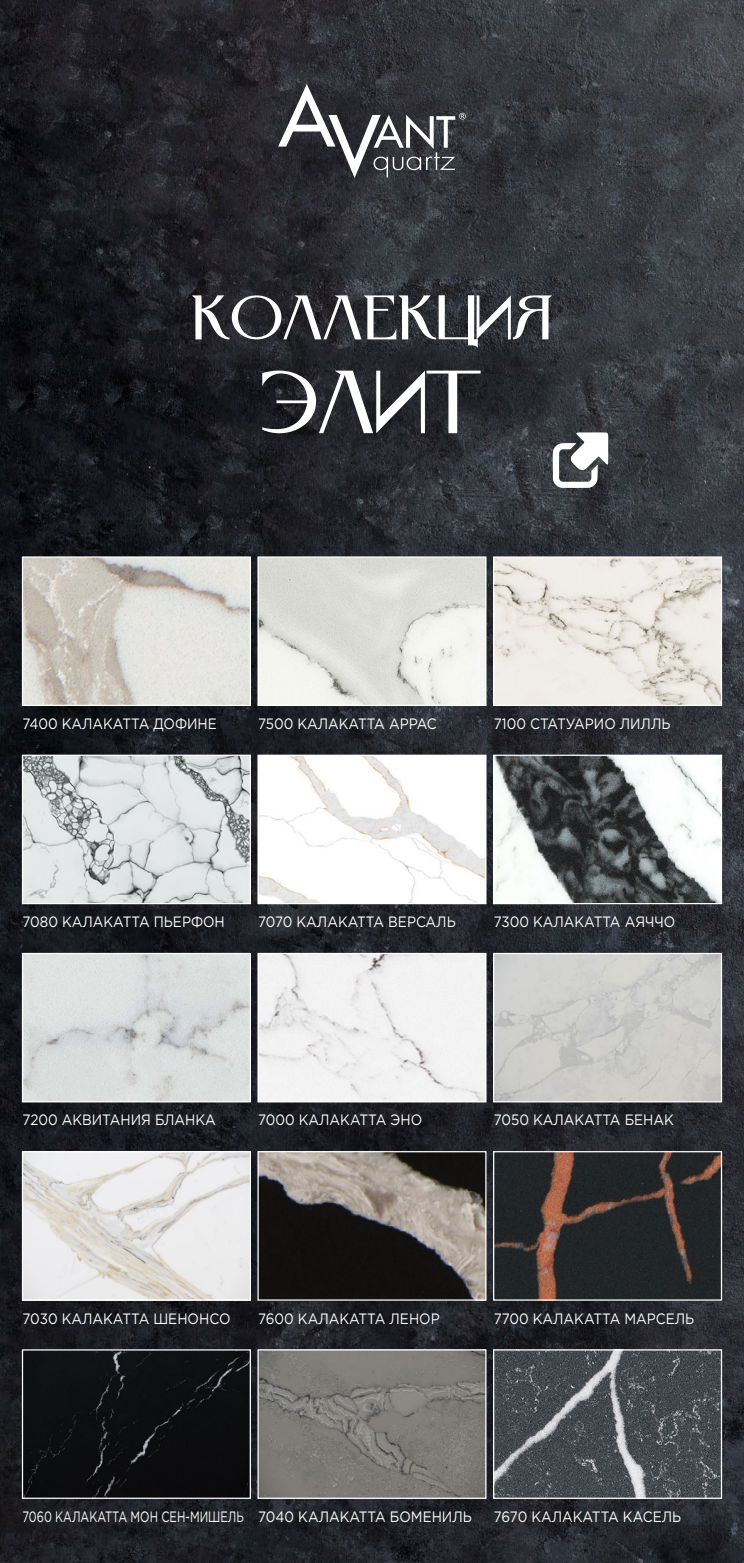
<style>
.page{position:relative;width:744px;height:1563px;background:#fff}
.page>*{position:absolute;margin:0;border:0;box-sizing:border-box;transform-origin:0 0}
.t1{font:78.12px "Rebel Redux";color:#fff}
.t2{font:54.88px "Rebel Redux";color:#fff}
.t3{font:15px "Gotham Pro";color:#fff;scale:.9 1}
.t4{font:15px "Gotham Pro";color:#fff;scale:.74 1}
</style>
<div class="page">
<img style="left:0;top:0;width:744px;height:1562px">
<svg style="left:553px;top:432px;width:55px;height:56px"></svg>
<svg style="left:278px;top:84px;width:188px;height:94px;background:#515156"></svg>
<img style="left:24px;top:558px;width:225px;height:146px">
<div style="left:22px;top:556px;width:229px;height:150px;border:1px solid #fff"></div>
<img style="left:24px;top:756px;width:225px;height:146px">
<div style="left:22px;top:754px;width:229px;height:150px;border:1px solid #fff"></div>
<img style="left:24px;top:955px;width:225px;height:145px">
<div style="left:22px;top:953px;width:229px;height:149px;border:1px solid #fff"></div>
<img style="left:24px;top:1153px;width:225px;height:145px">
<div style="left:22px;top:1151px;width:229px;height:149px;border:1px solid #fff"></div>
<div style="left:24px;top:1351px;width:225px;height:145px;background:#0d0e10"></div>
<div style="left:22px;top:1349px;width:229px;height:149px;border:1px solid #fff"></div>
<img style="left:259px;top:558px;width:225px;height:146px">
<div style="left:257px;top:556px;width:229px;height:150px;border:1px solid #fff"></div>
<img style="left:259px;top:756px;width:225px;height:146px">
<div style="left:257px;top:754px;width:229px;height:150px;border:1px solid #fff"></div>
<img style="left:259px;top:955px;width:225px;height:145px">
<div style="left:257px;top:953px;width:229px;height:149px;border:1px solid #fff"></div>
<img style="left:259px;top:1153px;width:225px;height:145px">
<div style="left:257px;top:1151px;width:229px;height:149px;border:1px solid #fff"></div>
<img style="left:259px;top:1351px;width:225px;height:145px">
<div style="left:257px;top:1349px;width:229px;height:149px;border:1px solid #fff"></div>
<img style="left:495px;top:558px;width:225px;height:146px">
<div style="left:493px;top:556px;width:229px;height:150px;border:1px solid #fff"></div>
<img style="left:495px;top:756px;width:225px;height:146px">
<div style="left:493px;top:754px;width:229px;height:150px;border:1px solid #fff"></div>
<img style="left:495px;top:955px;width:225px;height:145px">
<div style="left:493px;top:953px;width:229px;height:149px;border:1px solid #fff"></div>
<img style="left:495px;top:1153px;width:225px;height:145px">
<div style="left:493px;top:1151px;width:229px;height:149px;border:1px solid #fff"></div>
<img style="left:495px;top:1351px;width:225px;height:145px">
<div style="left:493px;top:1349px;width:229px;height:149px;border:1px solid #fff"></div>
<h2 class="t2" style="left:191px;top:285px;width:364px">КОЛЛЕКЦИЯ</h2>
<h1 class="t1" style="left:261px;top:355px;width:224px">ЭЛИТ</h1>
<p class="t3" style="left:22px;top:715px;width:217px">7400 КАЛАКАТТА ДОФИНЕ</p>
<p class="t3" style="left:258px;top:715px;width:200px">7500 КАЛАКАТТА АРРАС</p>
<p class="t3" style="left:494px;top:715px;width:198px">7100 СТАТУАРИО ЛИЛЛЬ</p>
<p class="t3" style="left:22px;top:913px;width:226px">7080 КАЛАКАТТА ПЬЕРФОН</p>
<p class="t3" style="left:258px;top:913px;width:221px">7070 КАЛАКАТТА ВЕРСАЛЬ</p>
<p class="t3" style="left:494px;top:913px;width:203px">7300 КАЛАКАТТА АЯЧЧО</p>
<p class="t3" style="left:22px;top:1111px;width:216px">7200 АКВИТАНИЯ БЛАНКА</p>
<p class="t3" style="left:258px;top:1111px;width:184px">7000 КАЛАКАТТА ЭНО</p>
<p class="t3" style="left:494px;top:1111px;width:202px">7050 КАЛАКАТТА БЕНАК</p>
<p class="t3" style="left:22px;top:1309px;width:233px">7030 КАЛАКАТТА ШЕНОНСО</p>
<p class="t3" style="left:258px;top:1309px;width:203px">7600 КАЛАКАТТА ЛЕНОР</p>
<p class="t3" style="left:494px;top:1309px;width:224px">7700 КАЛАКАТТА МАРСЕЛЬ</p>
<p class="t4" style="left:22px;top:1508px;width:301px">7060 КАЛАКАТТА МОН СЕН-МИШЕЛЬ</p>
<p class="t3" style="left:258px;top:1508px;width:239px">7040 КАЛАКАТТА БОМЕНИЛЬ</p>
<p class="t3" style="left:494px;top:1508px;width:210px">7670 КАЛАКАТТА КАСЕЛЬ</p>
</div>
